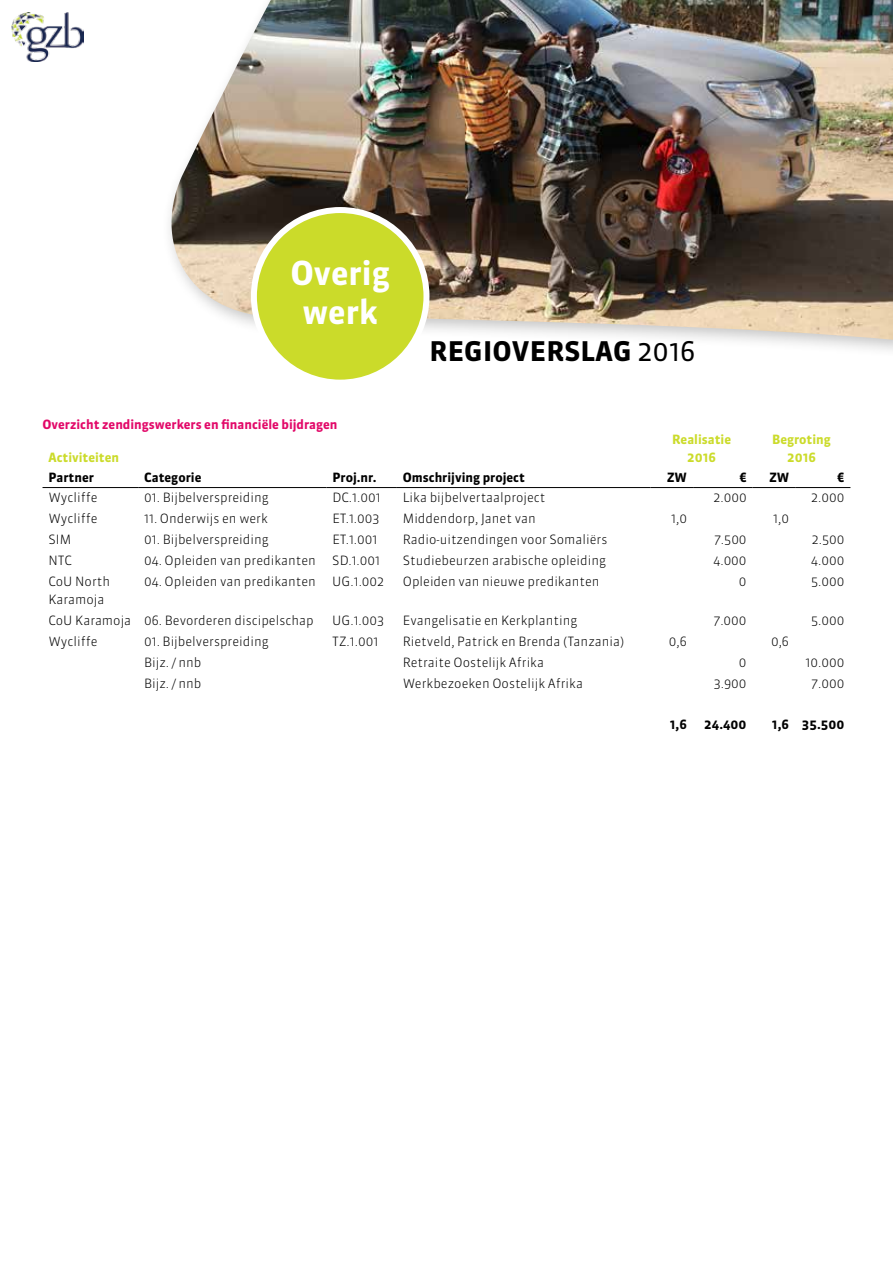
<style>
.page{position:relative;width:893px;height:1263px;background:#fff}
.page>*{position:absolute;margin:0;border:0;box-sizing:border-box;transform-origin:0 0}
.t1{font:700 33px/39.6px "Sanuk OT";color:#fff;text-align:center}
.t2{font:700 27px "Sanuk OT";letter-spacing:.01em;color:#000}
.t3{font:300 12.75px/18px "Sanuk OT";color:#000}
.t4{font:700 12.75px "Sanuk OT";color:#000}
.t5{font:700 12.75px "Sanuk OT";color:#e20969}
.t6{font:700 12.75px/18px "Sanuk OT";color:#cbdb2a;text-align:center}
.s1{font-weight:400}
</style>
<div class="page">
<hr style="left:43px;top:487px;width:95px;height:1px;background:#000">
<hr style="left:138px;top:487px;width:188px;height:1px;background:#000">
<hr style="left:326px;top:487px;width:71px;height:1px;background:#000">
<hr style="left:397px;top:487px;width:254px;height:1px;background:#000">
<hr style="left:651px;top:487px;width:42px;height:1px;background:#000">
<hr style="left:693px;top:487px;width:60px;height:1px;background:#000">
<hr style="left:753px;top:487px;width:42px;height:1px;background:#000">
<hr style="left:795px;top:487px;width:55px;height:1px;background:#000">
<img style="left:171px;top:0;width:722px;height:340px">
<div style="left:254px;top:210px;width:172px;height:173px;background:#cbdb2a;border-radius:50%"></div>
<div style="left:251px;top:207px;width:178px;height:179px;border:6px solid #fff;border-radius:50%"></div>
<img style="left:12px;top:13px;width:72px;height:49px">
<h1 class="t1" style="left:290px;top:253px;width:101px">Overig werk</h1>
<p class="t5" style="left:42px;top:416px;width:296px">Overzicht zendingswerkers en financiële bijdragen</p>
<p class="t6" style="left:49px;top:449px;width:72px">Activiteiten</p>
<h2 class="t2" style="left:430px;top:334px;width:267px">REGIOVERSLAG <span class="s1">2016</span></h2>
<p class="t6" style="left:672px;top:431px;width:60px">Realisatie<br>2016</p>
<p class="t6" style="left:772px;top:431px;width:60px">Begroting<br>2016</p>
<p class="t4" style="left:49px;top:470px;width:47px">Partner</p>
<p class="t4" style="left:144px;top:470px;width:59px">Categorie</p>
<p class="t4" style="left:332px;top:470px;width:46px">Proj.nr.</p>
<p class="t4" style="left:403px;top:470px;width:124px">Omschrijving project</p>
<p class="t4" style="left:667px;top:470px;width:21px">ZW</p>
<p class="t4" style="left:739px;top:470px;width:9px">€</p>
<p class="t4" style="left:769px;top:470px;width:21px">ZW</p>
<p class="t4" style="left:837px;top:470px;width:9px">€</p>
<p class="t3" style="left:49px;top:489px;width:51px">Wycliffe</p>
<p class="t3" style="left:144px;top:489px;width:126px">01. Bijbelverspreiding</p>
<p class="t3" style="left:332px;top:489px;width:50px">DC.1.001</p>
<p class="t3" style="left:403px;top:489px;width:144px">Lika bijbelvertaalproject</p>
<p class="t3" style="left:713px;top:489px;width:35px">2.000</p>
<p class="t3" style="left:811px;top:489px;width:35px">2.000</p>
<p class="t3" style="left:48px;top:510px;width:51px">Wycliffe</p>
<p class="t3" style="left:144px;top:510px;width:125px">11. Onderwijs en werk</p>
<p class="t3" style="left:332px;top:510px;width:49px">ET.1.003</p>
<p class="t3" style="left:403px;top:510px;width:134px">Middendorp, Janet van</p>
<p class="t3" style="left:671px;top:510px;width:17px">1,0</p>
<p class="t3" style="left:773px;top:510px;width:17px">1,0</p>
<p class="t3" style="left:48px;top:531px;width:24px">SIM</p>
<p class="t3" style="left:144px;top:531px;width:126px">01. Bijbelverspreiding</p>
<p class="t3" style="left:332px;top:531px;width:47px">ET.1.001</p>
<p class="t3" style="left:403px;top:531px;width:206px">Radio-uitzendingen voor Somaliërs</p>
<p class="t3" style="left:714px;top:531px;width:34px">7.500</p>
<p class="t3" style="left:812px;top:531px;width:34px">2.500</p>
<p class="t3" style="left:48px;top:552px;width:25px">NTC</p>
<p class="t3" style="left:144px;top:552px;width:173px">04. Opleiden van predikanten</p>
<p class="t3" style="left:332px;top:552px;width:49px">SD.1.001</p>
<p class="t3" style="left:403px;top:552px;width:205px">Studiebeurzen arabische opleiding</p>
<p class="t3" style="left:713px;top:552px;width:35px">4.000</p>
<p class="t3" style="left:811px;top:552px;width:35px">4.000</p>
<p class="t3" style="left:48px;top:572px;width:63px">CoU North<br>Karamoja</p>
<p class="t3" style="left:144px;top:572px;width:173px">04. Opleiden van predikanten</p>
<p class="t3" style="left:332px;top:572px;width:53px">UG.1.002</p>
<p class="t3" style="left:403px;top:572px;width:198px">Opleiden van nieuwe predikanten</p>
<p class="t3" style="left:739px;top:572px;width:9px">0</p>
<p class="t3" style="left:811px;top:572px;width:35px">5.000</p>
<p class="t3" style="left:48px;top:611px;width:267px">CoU Karamoja 06. Bevorderen discipelschap</p>
<p class="t3" style="left:332px;top:611px;width:53px">UG.1.003</p>
<p class="t3" style="left:403px;top:611px;width:176px">Evangelisatie en Kerkplanting</p>
<p class="t3" style="left:714px;top:611px;width:34px">7.000</p>
<p class="t3" style="left:811px;top:611px;width:35px">5.000</p>
<p class="t3" style="left:48px;top:632px;width:51px">Wycliffe</p>
<p class="t3" style="left:144px;top:632px;width:126px">01. Bijbelverspreiding</p>
<p class="t3" style="left:332px;top:632px;width:48px">TZ.1.001</p>
<p class="t3" style="left:403px;top:632px;width:223px">Rietveld, Patrick en Brenda (Tanzania)</p>
<p class="t3" style="left:669px;top:632px;width:20px">0,6</p>
<p class="t3" style="left:771px;top:632px;width:20px">0,6</p>
<p class="t3" style="left:144px;top:653px;width:59px">Bijz. / nnb</p>
<p class="t3" style="left:403px;top:653px;width:143px">Retraite Oostelijk Afrika</p>
<p class="t3" style="left:739px;top:653px;width:9px">0</p>
<p class="t3" style="left:805px;top:653px;width:40px">10.000</p>
<p class="t3" style="left:144px;top:674px;width:59px">Bijz. / nnb</p>
<p class="t3" style="left:403px;top:674px;width:182px">Werkbezoeken Oostelijk Afrika</p>
<p class="t3" style="left:714px;top:674px;width:34px">3.900</p>
<p class="t3" style="left:811px;top:674px;width:34px">7.000</p>
<p class="t4" style="left:670px;top:716px;width:19px">1,6</p>
<p class="t4" style="left:704px;top:716px;width:44px">24.400</p>
<p class="t4" style="left:772px;top:716px;width:74px">1,6 35.500</p>
</div>
